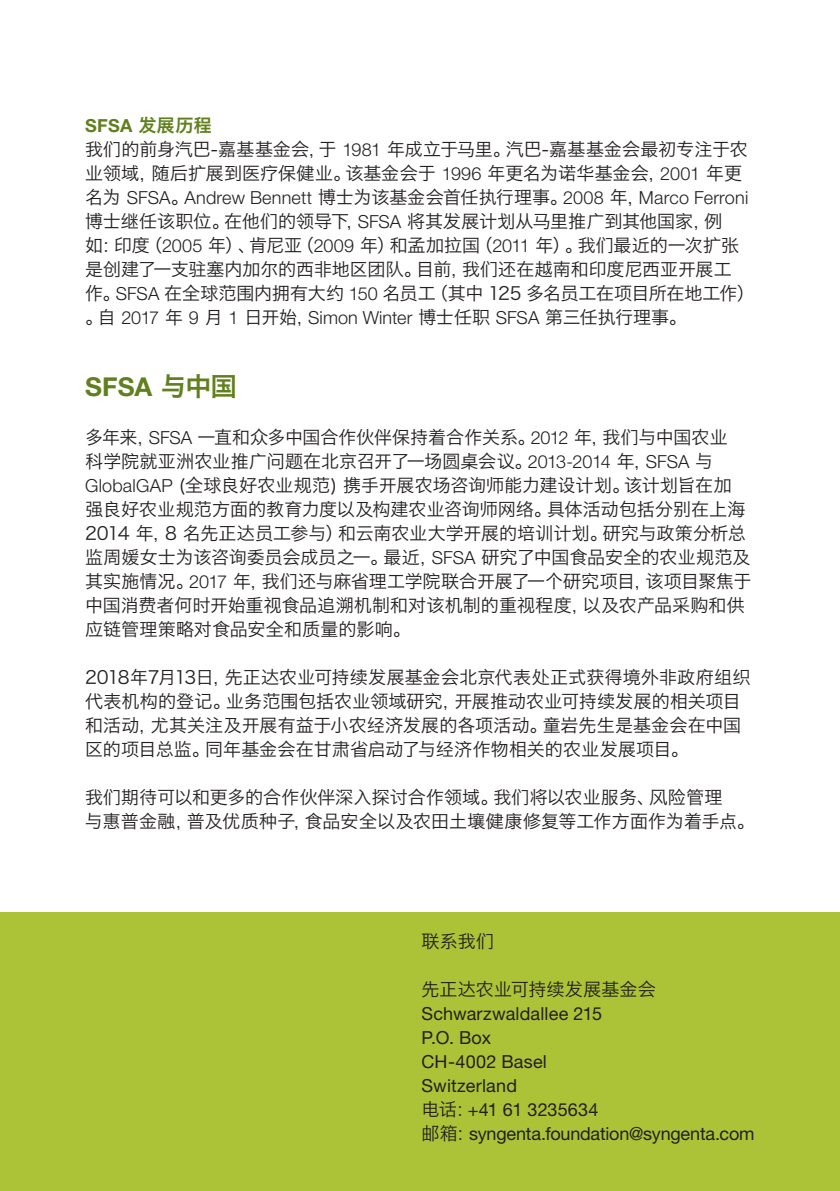
<style>
.page{position:relative;width:840px;height:1191px;background:#fff}
.page>*{position:absolute;margin:0;border:0;box-sizing:border-box;transform-origin:0 0}
.t1{font:700 26px "Helvetica Neue";color:#61801d}
.t2{font:18px/24px "Hiragino Sans GB W3";color:#231f20}
.t3{font:18px/24px "Helvetica Neue";color:#231f20}
.t4{font:300 18px "Helvetica Neue";letter-spacing:.005em;color:#231f20}
.t5{font:700 18px "Helvetica Neue";color:#61801d}
.s1{font-family:"Hiragino Sans GB W6";font-weight:400}
.s2{font-family:"Helvetica Neue";font-weight:300}
.s3{font-family:"Hiragino Sans GB W3";font-weight:400}
.s4{font-family:"Hiragino Sans GB W3"}
</style>
<div class="page">
<div style="left:0;top:912px;width:839px;height:279px;background:#acc337"></div>
<p class="t5" style="left:85px;top:114px;width:128px">SFSA <span class="s1">发展历程</span></p>
<p class="t2" style="left:85px;top:137px;width:663px">我们的前身汽巴-嘉基基金会，于 <span class="s2">1981</span> 年成立于马里。汽巴-嘉基基金会最初专注于农业领域，随后扩展到医疗保健业。该基金会于 <span class="s2">1996</span> 年更名为诺华基金会，<span class="s2">2001</span> 年更</p>
<p class="t4" style="left:85px;top:187px;width:664px"><span class="s3">名为</span> SFSA<span class="s3">。</span>Andrew Bennett <span class="s3">博士为该基金会首任执行理事。</span>2008 <span class="s3">年，</span>Marco Ferroni</p>
<p class="t2" style="left:85px;top:209px;width:670px">博士继任该职位。在他们的领导下，<span class="s2">SFSA</span> 将其发展计划从马里推广到其他国家，例<br>如：印度（<span class="s2">2005</span> 年）、肯尼亚（<span class="s2">2009</span> 年）和孟加拉国（<span class="s2">2011</span> 年）。我们最近的一次扩张是创建了一支驻塞内加尔的西非地区团队。目前，我们还在越南和印度尼西亚开展工<br>作。<span class="s2">SFSA</span> 在全球范围内拥有大约 <span class="s2">150</span> 名员工（其中 125 多名员工在项目所在地工作）</p>
<p class="t4" style="left:85px;top:307px;width:602px"><span class="s3">。自</span> 2017 <span class="s3">年</span> 9 <span class="s3">月</span> 1 <span class="s3">日开始，</span>Simon Winter <span class="s3">博士任职</span> SFSA <span class="s3">第三任执行理事。</span></p>
<h1 class="t1" style="left:85px;top:371px;width:153px">SFSA <span class="s1">与中国</span></h1>
<p class="t2" style="left:85px;top:425px;width:667px">多年来，<span class="s2">SFSA</span> 一直和众多中国合作伙伴保持着合作关系。<span class="s2">2012</span> 年，我们与中国农业<br>科学院就亚洲农业推广问题在北京召开了一场圆桌会议。<span class="s2">2013-2014</span> 年，<span class="s2">SFSA</span> 与<span class="s2">GlobalGAP</span> (全球良好农业规范) 携手开展农场咨询师能力建设计划。该计划旨在加强良好农业规范方面的教育力度以及构建农业咨询师网络。具体活动包括分别在上海2014 年，8 名先正达员工参与）和云南农业大学开展的培训计划。研究与政策分析总监周媛女士为该咨询委员会成员之一。最近，<span class="s2">SFSA</span> 研究了中国食品安全的农业规范及其实施情况。<span class="s2">2017</span> 年，我们还与麻省理工学院联合开展了一个研究项目，该项目聚焦于中国消费者何时开始重视食品追溯机制和对该机制的重视程度，以及农产品采购和供应链管理策略对食品安全和质量的影响。</p>
<p class="t2" style="left:85px;top:665px;width:666px">2018年7月13日，先正达农业可持续发展基金会北京代表处正式获得境外非政府组织代表机构的登记。业务范围包括农业领域研究，开展推动农业可持续发展的相关项目和活动，尤其关注及开展有益于小农经济发展的各项活动。童岩先生是基金会在中国区的项目总监。同年基金会在甘肃省启动了与经济作物相关的农业发展项目。</p>
<p class="t2" style="left:85px;top:785px;width:670px">我们期待可以和更多的合作伙伴深入探讨合作领域。我们将以农业服务、风险管理<br>与惠普金融，普及优质种子，食品安全以及农田土壤健康修复等工作方面作为着手点。</p>
<p class="t2" style="left:421px;top:929px;width:74px">联系我们</p>
<p class="t2" style="left:421px;top:977px;width:236px">先正达农业可持续发展基金会</p>
<p class="t3" style="left:421px;top:1001px;width:334px">Schwarzwaldallee 215<br>P.O. Box<br>CH-4002 Basel<br>Switzerland<br><span class="s4">电话：</span>+41 61 3235634<br><span class="s4">邮箱：</span>syngenta.foundation@syngenta.com</p>
</div>
